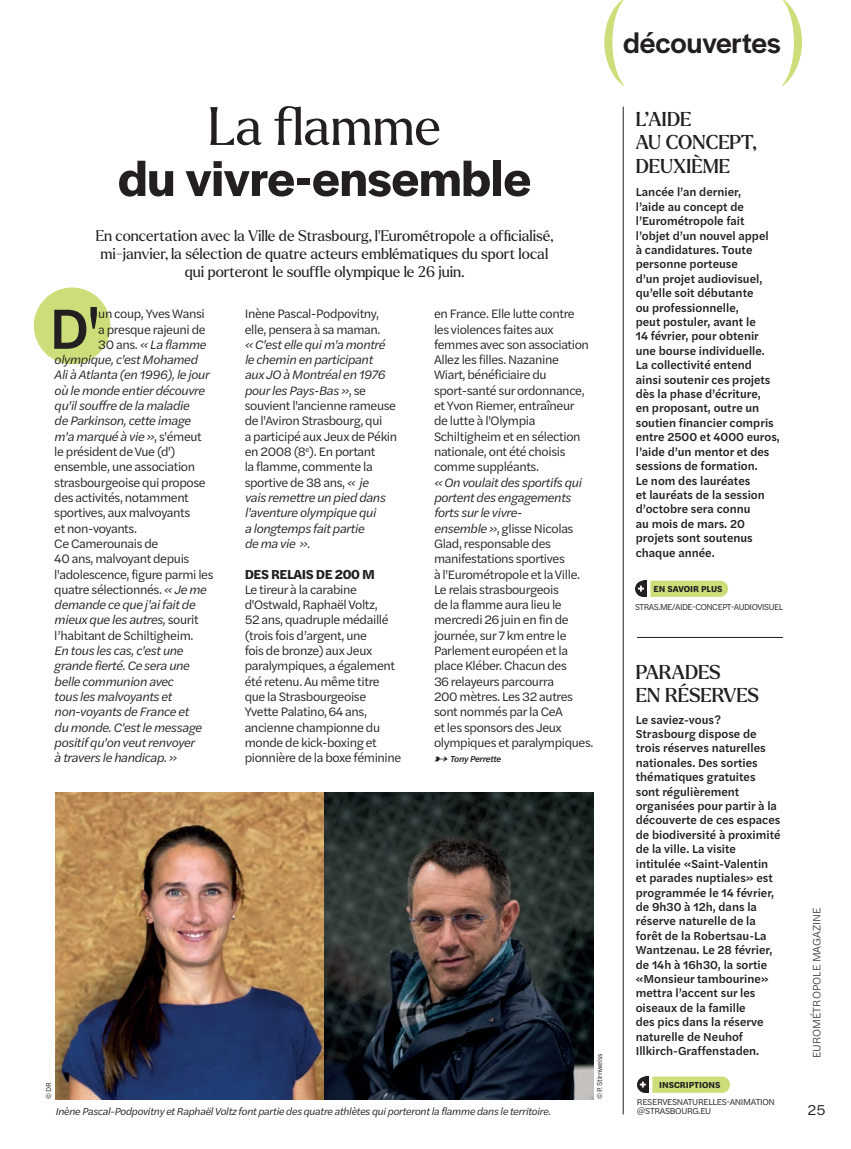
<style>
.page{position:relative;width:851px;height:1149px;background:#fff}
.page>*{position:absolute;margin:0;border:0;box-sizing:border-box;transform-origin:0 0}
.t1{font:94.8px "Larken";color:#cbde79}
.t2{font:500 59.1px "Halyard Text";color:#231f20}
.t3{font:600 52.5px "Halyard Display";color:#231f20}
.t4{font:52.5px "Larken";color:#231f20}
.t5{font:500 30.6px "Halyard Display";color:#231f20}
.t6{font:500 19.5px/23.4px "Larken";color:#231f20}
.t7{font:15px/18px "Larken";color:#231f20;text-align:center}
.t8{font:15px "Halyard Text";color:#231f20}
.t9{font:700 13.5px "Halyard Text";letter-spacing:-.03em;color:#231f20}
.t10{font:12.75px/15.3px "Halyard Text";letter-spacing:-.03em;color:#231f20}
.t11{font:italic 12.75px/15.3px "Halyard Text";letter-spacing:-.03em;color:#231f20}
.t12{font:500 12px/14.4px "Halyard Text";color:#231f20}
.t13{font:300 11.25px "Halyard Text";color:#231f20}
.t14{font:italic 10.5px "Halyard Text";letter-spacing:-.03em;color:#231f20}
.t15{font:9px/9px "Halyard Text";letter-spacing:-.035em;color:#231f20}
.t16{font:700 9px "Halyard Text";color:#231f20}
.t17{font:italic 500 9px "Halyard Text";letter-spacing:-.035em;color:#231f20}
.t18{font:7.5px "Halyard Text";letter-spacing:-.03em;color:#231f20}
.s1{font-style:normal}
.s2{font-style:italic}
.s3{font-size:10.5px}
</style>
<div class="page">
<div style="left:34px;top:287px;width:76px;height:77px;background:#cbde79;border-radius:50%"></div>
<hr style="left:623px;top:107px;width:1px;height:1007px;background:#231f20">
<img style="left:55px;top:792px;width:269px;height:306px">
<svg style="left:324px;top:792px;width:269px;height:306px;background:#2d2f30"></svg>
<svg style="left:652px;top:1076px;width:78px;height:16px"></svg>
<hr style="left:644px;top:1076px;width:4px;height:16px;background:#231f20">
<svg style="left:637px;top:1076px;width:8px;height:16px"></svg>
<svg style="left:650px;top:580px;width:78px;height:16px"></svg>
<hr style="left:642px;top:580px;width:4px;height:16px;background:#231f20">
<svg style="left:635px;top:580px;width:8px;height:16px"></svg>
<hr style="left:637px;top:637px;width:145px;height:1px;background:#231f20">
<h1 class="t1" style="left:598px;top:-25px;width:29px">(</h1>
<h1 class="t1" style="left:779px;top:-25px;width:29px">)</h1>
<h3 class="t5" style="left:623px;top:21px;width:159px">découvertes</h3>
<h3 class="t4" style="left:208px;top:92px;width:234px">La flamme</h3>
<h3 class="t3" style="left:118px;top:141px;width:414px">du vivre-ensemble</h3>
<p class="t7" style="left:96px;top:226px;width:459px">En concertation avec la Ville de Strasbourg, l'Eurométropole a officialisé, mi-janvier, la sélection de quatre acteurs emblématiques du sport local qui porteront le souffle olympique le 26 juin.</p>
<h3 class="t6" style="left:635px;top:107px;width:123px">L’AIDE<br>AU CONCEPT,<br>DEUXIÈME</h3>
<p class="t12" style="left:635px;top:184px;width:146px">Lancée l’an dernier,<br>l’aide au concept de l’Eurométropole fait l’objet d’un nouvel appel<br>à candidatures. Toute personne porteuse<br>d’un projet audiovisuel, qu’elle soit débutante<br>ou professionnelle,<br>peut postuler, avant le<br>14 février, pour obtenir une bourse individuelle.<br>La collectivité entend ainsi soutenir ces projets dès la phase d’écriture,<br>en proposant, outre un soutien financier compris entre 2500 et 4000 euros, l’aide d’un mentor et des sessions de formation.<br>Le nom des lauréates<br>et lauréats de la session d’octobre sera connu<br>au mois de mars. 20 projets sont soutenus chaque année.</p>
<h2 class="t2" style="left:49px;top:286px;width:52px">D'</h2>
<p class="t10" style="left:98px;top:305px;width:108px">un coup, Yves Wansi</p>
<p class="t10" style="left:245px;top:305px;width:137px">Inène Pascal-Podpovitny, elle, pensera à sa maman.</p>
<p class="t11" style="left:245px;top:336px;width:154px">« C'est elle qui m'a montré le chemin en participant<br>aux JO à Montréal en 1976 pour les Pays-Bas »<span class="s1">, se souvient l'ancienne rameuse de l'Aviron Strasbourg, qui<br>a participé aux Jeux de Pékin en 2008 (8</span><sup>e</sup><span class="s1">). En portant<br>la flamme, commente la sportive de 38 ans,</span> « je<br>vais remettre un pied dans l'aventure olympique qui<br>a longtemps fait partie<br>de ma vie »<span class="s1">.</span></p>
<p class="t9" style="left:245px;top:563px;width:132px">DES RELAIS DE 200 M</p>
<p class="t10" style="left:245px;top:581px;width:158px">Le tireur à la carabine d'Ostwald, Raphaël Voltz,<br>52 ans, quadruple médaillé (trois fois d’argent, une<br>fois de bronze) aux Jeux paralympiques, a également été retenu. Au même titre que la Strasbourgeoise<br>Yvette Palatino, 64 ans, ancienne championne du monde de kick-boxing et pionnière de la boxe féminine</p>
<p class="t10" style="left:434px;top:305px;width:156px">en France. Elle lutte contre les violences faites aux femmes avec son association<br>Allez les filles. Nazanine<br>Wiart, bénéficiaire du sport-santé sur ordonnance, et Yvon Riemer, entraîneur de lutte à l'Olympia<br>Schiltigheim et en sélection nationale, ont été choisis comme suppléants.</p>
<p class="t10" style="left:434px;top:474px;width:161px"><span class="s2">« On voulait des sportifs qui portent des engagements forts sur le vivre-<br>ensemble »</span>, glisse Nicolas<br>Glad, responsable des manifestations sportives<br>à l'Eurométropole et la Ville.<br>Le relais strasbourgeois<br>de la flamme aura lieu le mercredi 26 juin en fin de journée, sur 7 km entre le<br>Parlement européen et la place Kléber. Chacun des<br>36 relayeurs parcourra<br>200 mètres. Les 32 autres sont nommés par la CeA<br>et les sponsors des Jeux olympiques et paralympiques.</p>
<p class="t17" style="left:434px;top:752px;width:69px"><span class="s3">→</span> Tony Perrette</p>
<p class="t10" style="left:98px;top:321px;width:109px">a presque rajeuni de</p>
<p class="t11" style="left:98px;top:336px;width:109px"><span class="s1">30 ans.</span> « La flamme</p>
<p class="t11" style="left:54px;top:351px;width:145px">olympique, c'est Mohamed</p>
<p class="t11" style="left:54px;top:367px;width:157px">Ali à Atlanta (en 1996), le jour</p>
<p class="t11" style="left:54px;top:382px;width:152px">où le monde entier découvre</p>
<p class="t11" style="left:54px;top:397px;width:137px">qu'il souffre de la maladie</p>
<p class="t11" style="left:54px;top:412px;width:138px">de Parkinson, cette image</p>
<p class="t11" style="left:54px;top:428px;width:149px">m'a marqué à vie »<span class="s1">, s'émeut</span></p>
<p class="t10" style="left:54px;top:443px;width:123px">le président de Vue (d')</p>
<p class="t10" style="left:54px;top:458px;width:142px">ensemble, une association</p>
<p class="t10" style="left:54px;top:474px;width:153px">strasbourgeoise qui propose</p>
<p class="t10" style="left:54px;top:489px;width:136px">des activités, notamment</p>
<p class="t10" style="left:54px;top:504px;width:137px">sportives, aux malvoyants</p>
<p class="t10" style="left:54px;top:520px;width:84px">et non-voyants.</p>
<p class="t10" style="left:54px;top:535px;width:106px">Ce Camerounais de</p>
<p class="t10" style="left:54px;top:550px;width:137px">40 ans, malvoyant depuis</p>
<p class="t10" style="left:54px;top:565px;width:161px">l'adolescence, figure parmi les</p>
<p class="t10" style="left:54px;top:581px;width:154px">quatre sélectionnés. <span class="s2">« Je me</span></p>
<p class="t11" style="left:54px;top:596px;width:143px">demande ce que j'ai fait de</p>
<p class="t11" style="left:54px;top:611px;width:146px">mieux que les autres, <span class="s1">sourit</span></p>
<p class="t10" style="left:54px;top:627px;width:141px">l’habitant de Schiltigheim.</p>
<p class="t11" style="left:54px;top:642px;width:149px">En tous les cas, c'est une grande fierté. Ce sera une belle communion avec<br>tous les malvoyants et non-voyants de France et du monde. C'est le message positif qu'on veut renvoyer à travers le handicap. »</p>
<p class="t16" style="left:653px;top:581px;width:70px">EN SAVOIR PLUS</p>
<p class="t15" style="left:635px;top:601px;width:150px">STRAS.ME/AIDE-CONCEPT-AUDIOVISUEL</p>
<h3 class="t6" style="left:635px;top:659px;width:125px">PARADES<br>EN RÉSERVES</h3>
<p class="t12" style="left:635px;top:711px;width:146px">Le saviez-vous ?<br>Strasbourg dispose de trois réserves naturelles nationales. Des sorties thématiques gratuites sont régulièrement organisées pour partir à la découverte de ces espaces de biodiversité à proximité de la ville. La visite intitulée « Saint-Valentin et parades nuptiales » est programmée le 14 février, de 9h30 à 12h, dans la réserve naturelle de la forêt de la Robertsau-La<br>Wantzenau. Le 28 février, de 14h à 16h30, la sortie<br>« Monsieur tambourine » mettra l’accent sur les oiseaux de la famille<br>des pics dans la réserve naturelle de Neuhof<br>Illkirch-Graffenstaden.</p>
<p class="t18" style="left:594px;top:1098px;width:47px;rotate:-90deg">© P. Stirnweiss</p>
<p class="t18" style="left:43px;top:1098px;width:18px;rotate:-90deg">© DR</p>
<p class="t16" style="left:659px;top:1077px;width:63px">INSCRIPTIONS</p>
<p class="t15" style="left:637px;top:1097px;width:139px">RESERVESNATURELLES-ANIMATION @STRASBOURG.EU</p>
<p class="t14" style="left:55px;top:1103px;width:497px">Inène Pascal-Podpovitny et Raphaël Voltz font partie des quatre athlètes qui porteront la flamme dans le territoire.</p>
<p class="t13" style="left:808px;top:1057px;width:153px;rotate:-90deg">EUROMÉTROPOLE MAGAZINE</p>
<p class="t8" style="left:807px;top:1098px;width:20px">25</p>
</div>
